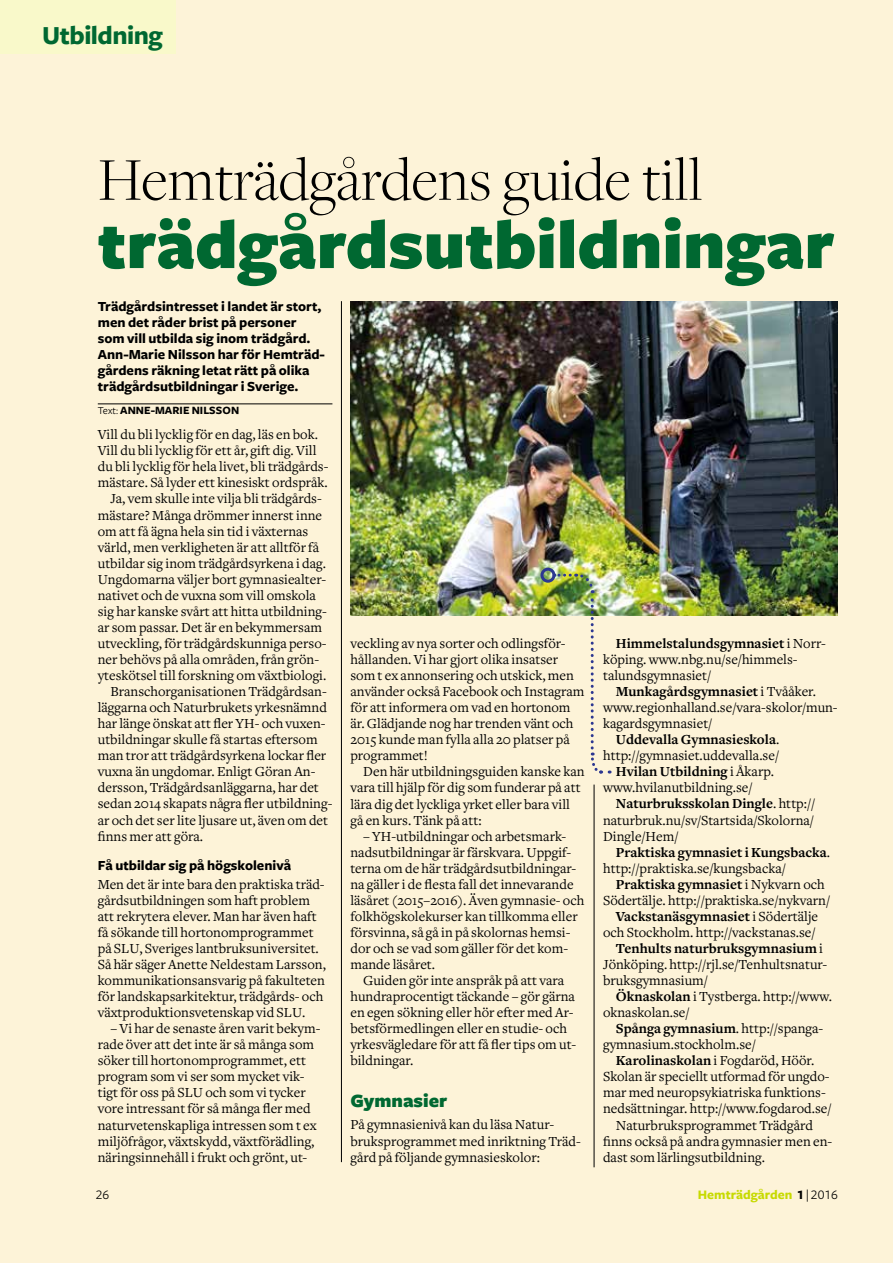
<style>
.page{position:relative;width:893px;height:1263px;background:#fdf3d8}
.page>*{position:absolute;margin:0;border:0;box-sizing:border-box;transform-origin:0 0}
.t1{font:900 72px "Freight Sans";color:#006831}
.t2{font:300 63px "Freight Disp Pro";color:#000}
.t3{font:700 27px "Freight Sans";letter-spacing:-.02em;color:#006831}
.t4{font:900 19.5px "Freight Sans";color:#006831}
.t5{font:14.4px/16px "Freight Text";color:#000}
.t6{font:700 14.4px "Freight Text";color:#000}
.t7{font:700 14.4px/16px "Freight Sans";color:#000}
.t8{font:700 13.5px "Freight Sans";color:#c7da00}
.t9{font:13.5px "Freight Sans Book SC";color:#000}
.t10{font:700 11.55px "Freight Sans";letter-spacing:.005em;color:#000}
.s1{font-weight:400;font-size:10.95px}
.s2{font-weight:700}
.s3{font-weight:400}
.s4{font-family:"Freight Sans Bold SC";font-weight:400;color:#000}
.s5{font-family:"Freight Sans Book SC";font-weight:400;color:#000}
</style>
<div class="page">
<hr style="left:98px;top:404px;width:234px;height:1px;background:#000">
<div style="left:0;top:0;width:175px;height:53px;background:#f9f9ca"></div>
<img style="left:350px;top:301px;width:488px;height:315px">
<hr style="left:341px;top:301px;width:1px;height:861px;background:#000">
<hr style="left:594px;top:784px;width:1px;height:383px;background:#000">
<img style="left:554px;top:572px;width:56px;height:202px">
<div style="left:540px;top:568px;width:15px;height:15px;border:3px solid #2c3791;border-radius:50%"></div>
<h3 class="t3" style="left:42px;top:20px;width:122px">Utbildning</h3>
<h2 class="t2" style="left:98px;top:139px;width:606px">Hemträdgårdens guide till</h2>
<h1 class="t1" style="left:98px;top:207px;width:738px">trädgårdsutbildningar</h1>
<p class="t7" style="left:98px;top:299px;width:229px">Trädgårdsintresset i landet är stort, men det råder brist på personer som vill utbilda sig inom trädgård.<br>Ann-Marie Nilsson har för Hemträd&shy;gårdens räkning letat rätt på olika trädgårdsutbildningar i Sverige.</p>
<p class="t10" style="left:98px;top:404px;width:143px"><span class="s1">Text:</span> ANNE-MARIE NILSSON</p>
<p class="t5" style="left:98px;top:427px;width:222px">Vill du bli lycklig för en dag, läs en bok.</p>
<p class="t5" style="left:98px;top:443px;width:220px">Vill du bli lycklig för ett år, gift dig. Vill</p>
<p class="t5" style="left:98px;top:459px;width:232px">du bli lycklig för hela livet, bli trädgårds-</p>
<p class="t5" style="left:98px;top:475px;width:231px">mästare. Så lyder ett kinesiskt ordspråk.</p>
<p class="t5" style="left:111px;top:491px;width:213px">Ja, vem skulle inte vilja bli trädgårds-</p>
<p class="t5" style="left:98px;top:507px;width:226px">mästare? Många drömmer innerst inne</p>
<p class="t5" style="left:98px;top:523px;width:212px">om att få ägna hela sin tid i växternas</p>
<p class="t5" style="left:98px;top:539px;width:223px">värld, men verkligheten är att alltför få</p>
<p class="t5" style="left:98px;top:555px;width:230px">utbildar sig inom trädgårdsyrkena i dag.</p>
<p class="t5" style="left:98px;top:571px;width:230px">Ungdomarna väljer bort gymnasiealter-</p>
<p class="t5" style="left:98px;top:587px;width:220px">nativet och de vuxna som vill omskola</p>
<p class="t5" style="left:98px;top:603px;width:231px">sig har kanske svårt att hitta utbildning-</p>
<p class="t5" style="left:98px;top:619px;width:226px">ar som passar. Det är en bekymmersam</p>
<p class="t5" style="left:98px;top:635px;width:230px">utveckling, för trädgårdskunniga perso-</p>
<p class="t5" style="left:98px;top:652px;width:223px">ner behövs på alla områden, från grön-</p>
<p class="t5" style="left:98px;top:668px;width:230px">yteskötsel till forskning om växtbiologi.</p>
<p class="t5" style="left:111px;top:684px;width:218px">Branschorganisationen Trädgårdsan-</p>
<p class="t5" style="left:98px;top:700px;width:231px">läggarna och Naturbrukets yrkesnämnd</p>
<p class="t5" style="left:98px;top:716px;width:229px">har länge önskat att fler YH- och vuxen-</p>
<p class="t5" style="left:98px;top:732px;width:221px">utbildningar skulle få startas eftersom</p>
<p class="t5" style="left:98px;top:748px;width:230px">man tror att trädgårdsyrkena lockar fler</p>
<p class="t5" style="left:98px;top:764px;width:219px">vuxna än ungdomar. Enligt Göran An-</p>
<p class="t5" style="left:98px;top:780px;width:223px">dersson, Trädgårdsanläggarna, har det</p>
<p class="t5" style="left:98px;top:796px;width:236px">sedan 2014 skapats några fler utbildning-</p>
<p class="t5" style="left:98px;top:812px;width:232px">ar och det ser lite ljusare ut, även om det</p>
<p class="t5" style="left:98px;top:828px;width:107px">finns mer att göra.</p>
<p class="t7" style="left:98px;top:857px;width:195px">Få utbildar sig på högskolenivå</p>
<p class="t5" style="left:98px;top:876px;width:230px">Men det är inte bara den praktiska träd&shy;gårdsutbildningen som haft problem att rekrytera elever. Man har även haft få sökande till hortonomprogrammet på SLU, Sveriges lantbruksuniversitet.<br>Så här säger Anette Neldestam Larsson, kommunikationsansvarig på fakulteten för landskapsarkitektur, trädgårds- och växtproduktionsvetenskap vid SLU.</p>
<p class="t5" style="left:98px;top:1021px;width:224px;text-indent:13px">– Vi har de senaste åren varit bekym&shy;rade över att det inte är så många som söker till hortonomprogrammet, ett program som vi ser som mycket vik&shy;tigt för oss på SLU och som vi tycker vore intressant för så många fler med naturvetenskapliga intressen som t ex miljöfrågor, växtskydd, växtförädling, näringsinnehåll i frukt och grönt, ut-</p>
<p class="t5" style="left:350px;top:635px;width:235px">veckling av nya sorter och odlingsför&shy;hållanden. Vi har gjort olika insatser som t ex annonsering och utskick, men använder också Facebook och Instagram för att informera om vad en hortonom är. Glädjande nog har trenden vänt och 2015 kunde man fylla alla 20 platser på programmet!</p>
<p class="t5" style="left:350px;top:764px;width:236px;text-indent:13px">Den här utbildningsguiden kanske kan vara till hjälp för dig som funderar på att lära dig det lyckliga yrket eller bara vill gå en kurs. Tänk på att:</p>
<p class="t5" style="left:350px;top:828px;width:235px;text-indent:13px">– YH-utbildningar och arbetsmark&shy;nadsutbildningar är färskvara. Uppgif&shy;terna om de här trädgårdsutbildningar&shy;na gäller i de flesta fall det innevarande läsåret (2015–2016). Även gymnasie- och folkhögskolekurser kan tillkomma eller försvinna, så gå in på skolornas hemsi&shy;dor och se vad som gäller för det kom&shy;mande läsåret.</p>
<p class="t5" style="left:350px;top:973px;width:227px;text-indent:13px">Guiden gör inte anspråk på att vara hundraprocentigt täckande – gör gärna en egen sökning eller hör efter med Ar&shy;betsförmedlingen eller en studie- och yrkesvägledare för att få fler tips om ut&shy;bildningar.</p>
<h3 class="t4" style="left:350px;top:1090px;width:98px">Gymnasier</h3>
<p class="t5" style="left:350px;top:1117px;width:232px">På gymnasienivå kan du läsa Natur&shy;bruksprogrammet med inriktning Träd&shy;gård på följande gymnasieskolor:</p>
<p class="t5" style="left:603px;top:635px;width:224px;text-indent:13px"><span class="s2">Himmelstalundsgymnasiet</span> i Norr&shy;köping. www.nbg.nu/se/himmels&shy;talundsgymnasiet/</p>
<p class="t6" style="left:616px;top:683px;width:202px">Munkagårdsgymnasiet <span class="s3">i Tvååker.</span></p>
<p class="t5" style="left:603px;top:700px;width:236px">www.regionhalland.se/vara-skolor/mun-</p>
<p class="t5" style="left:603px;top:716px;width:111px">kagardsgymnasiet/</p>
<p class="t6" style="left:616px;top:731px;width:165px">Uddevalla Gymnasieskola<span class="s3">.</span></p>
<p class="t5" style="left:603px;top:748px;width:177px">http://gymnasiet.uddevalla.se/</p>
<p class="t6" style="left:616px;top:764px;width:160px">Hvilan Utbildning <span class="s3">i Åkarp.</span></p>
<p class="t5" style="left:603px;top:780px;width:151px">www.hvilanutbildning.se/</p>
<p class="t6" style="left:616px;top:796px;width:201px">Naturbruksskolan Dingle<span class="s3">. http://</span></p>
<p class="t5" style="left:603px;top:812px;width:212px">naturbruk.nu/sv/Startsida/Skolorna/</p>
<p class="t5" style="left:603px;top:828px;width:77px">Dingle/Hem/</p>
<p class="t6" style="left:616px;top:844px;width:216px">Praktiska gymnasiet i Kungsbacka<span class="s3">.</span></p>
<p class="t5" style="left:603px;top:860px;width:184px">http://praktiska.se/kungsbacka/</p>
<p class="t6" style="left:616px;top:876px;width:210px">Praktiska gymnasiet <span class="s3">i Nykvarn och</span></p>
<p class="t5" style="left:603px;top:892px;width:228px">Södertälje. http://praktiska.se/nykvarn/</p>
<p class="t6" style="left:616px;top:908px;width:204px">Vackstanäsgymnasiet <span class="s3">i Södertälje</span></p>
<p class="t5" style="left:603px;top:924px;width:214px">och Stockholm. http://vackstanas.se/</p>
<p class="t6" style="left:616px;top:940px;width:209px">Tenhults naturbruksgymnasium <span class="s3">i</span></p>
<p class="t5" style="left:603px;top:957px;width:226px">Jönköping. http://rjl.se/Tenhultsnatur-</p>
<p class="t5" style="left:603px;top:973px;width:106px">bruksgymnasium/</p>
<p class="t5" style="left:616px;top:989px;width:218px"><span class="s2">Öknaskolan</span> i Tystberga. http://www.</p>
<p class="t5" style="left:603px;top:1005px;width:88px">oknaskolan.se/</p>
<p class="t6" style="left:616px;top:1020px;width:209px">Spånga gymnasium<span class="s3">. http://spanga-</span></p>
<p class="t5" style="left:603px;top:1037px;width:154px">gymnasium.stockholm.se/</p>
<p class="t5" style="left:616px;top:1053px;width:200px"><span class="s2">Karolinaskolan</span> i Fogdaröd, Höör.</p>
<p class="t5" style="left:603px;top:1069px;width:228px">Skolan är speciellt utformad för ungdo-</p>
<p class="t5" style="left:603px;top:1085px;width:224px">mar med neuropsykiatriska funktions-</p>
<p class="t5" style="left:603px;top:1101px;width:230px">nedsättningar. http://www.fogdarod.se/</p>
<p class="t5" style="left:616px;top:1117px;width:199px">Naturbruksprogrammet Trädgård</p>
<p class="t5" style="left:603px;top:1133px;width:231px">finns också på andra gymnasier men en-</p>
<p class="t5" style="left:603px;top:1149px;width:163px">dast som lärlingsutbildning.</p>
<p class="t9" style="left:96px;top:1187px;width:15px">26</p>
<p class="t8" style="left:698px;top:1187px;width:142px">Hemträdgården <span class="s4">1</span> <span class="s5">| 2016</span></p>
</div>
